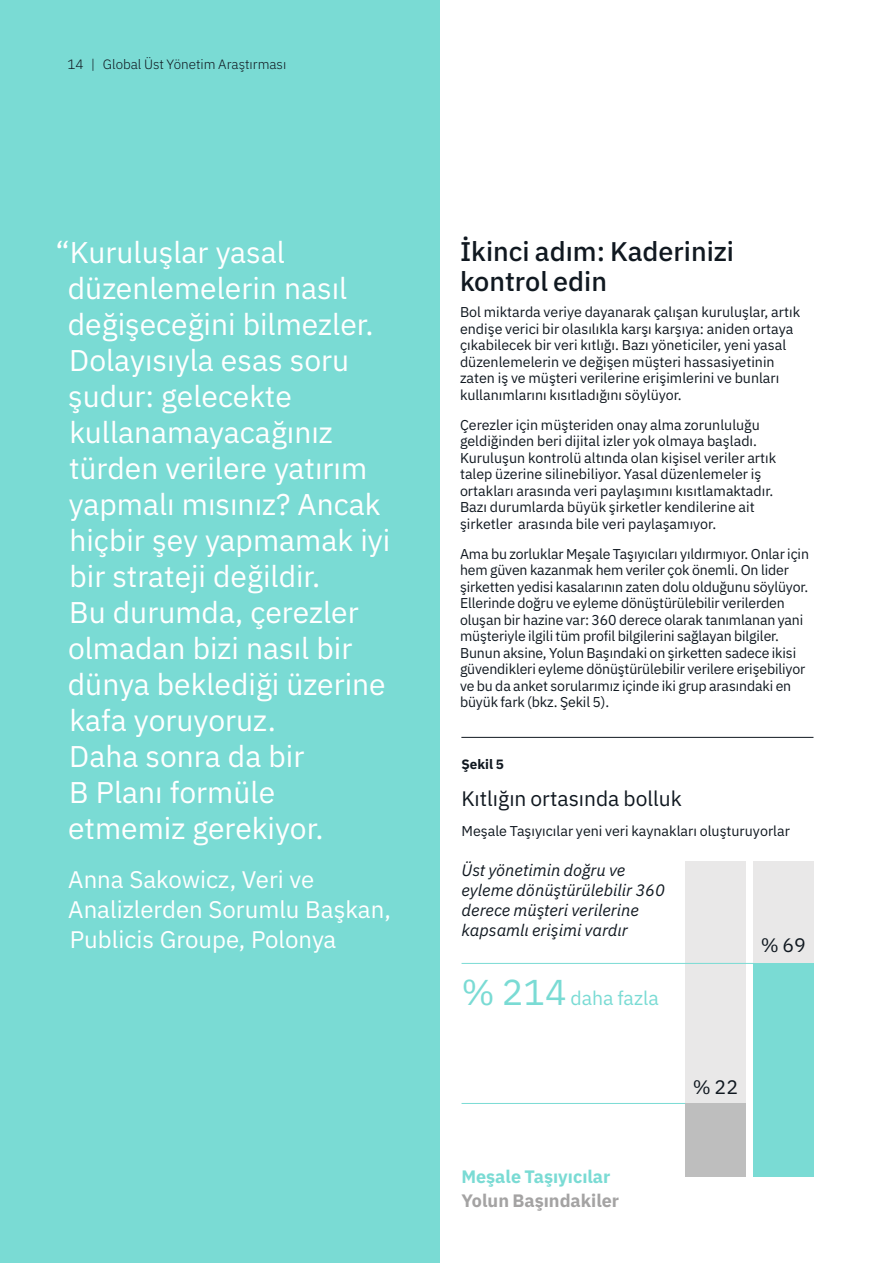
<style>
.page{position:relative;width:893px;height:1263px;background:#fff}
.page>*{position:absolute;margin:0;border:0;box-sizing:border-box;transform-origin:0 0}
.t1{font:30px/36px "IBM Plex Sans";color:#fff}
.t2{font:500 27px/30px "IBM Plex Sans";color:#101820}
.t3{font:24px/30px "IBM Plex Sans";color:#fff}
.t4{font:21px "IBM Plex Sans";color:#101820}
.t5{font:19.5px "IBM Plex Sans";color:#7adbd4}
.t6{font:19.5px "IBM Plex Sans";color:#101820}
.t7{font:700 18px "IBM Plex Sans";color:#7adbd4}
.t8{font:700 18px "IBM Plex Sans";color:#a4a3a3}
.t9{font:italic 16.5px/19.8px "IBM Plex Sans";color:#101820}
.t10{font:14.25px/16.5px "IBM Plex Sans";color:#101820}
.t11{font:300 13.5px "IBM Plex Sans";color:#101820}
.t12{font:700 13.5px "IBM Plex Sans";color:#101820}
.s1{font-size:36px}
</style>
<div class="page">
<div style="left:0;top:0;width:440px;height:1263px;background:#7adbd4"></div>
<hr style="left:461px;top:737px;width:352px;height:1px;background:#101820">
<div style="left:685px;top:861px;width:61px;height:316px;background:#e9e8e8"></div>
<div style="left:753px;top:861px;width:61px;height:316px;background:#e9e8e8"></div>
<div style="left:753px;top:963px;width:61px;height:214px;background:#7adbd4"></div>
<div style="left:685px;top:1103px;width:61px;height:74px;background:#bebebe"></div>
<hr style="left:462px;top:963px;width:291px;height:1px;background:#7adbd4">
<hr style="left:462px;top:1103px;width:223px;height:1px;background:#7adbd4">
<p class="t11" style="left:67px;top:54px;width:220px">14 | Global Üst Yönetim Araştırması</p>
<p class="t1" style="left:68px;top:232px;width:324px;text-indent:-12px">“Kuruluşlar yasal düzenlemelerin nasıl değişeceğini bilmezler.<br>Dolayısıyla esas soru şudur: gelecekte kullanamayacağınız türden verilere yatırım yapmalı mısınız? Ancak hiçbir şey yapmamak iyi bir strateji değildir.<br>Bu durumda, çerezler olmadan bizi nasıl bir dünya beklediği üzerine kafa yoruyoruz.<br>Daha sonra da bir<br>B Planı formüle etmemiz gerekiyor.</p>
<h3 class="t3" style="left:68px;top:863px;width:324px">Anna Sakowicz, Veri ve<br>Analizlerden Sorumlu Başkan,<br>Publicis Groupe, Polonya</h3>
<h2 class="t2" style="left:460px;top:234px;width:276px">İkinci adım: Kaderinizi kontrol edin</h2>
<p class="t10" style="left:460px;top:303px;width:342px">Bol miktarda veriye dayanarak çalışan kuruluşlar, artık endişe verici bir olasılıkla karşı karşıya: aniden ortaya çıkabilecek bir veri kıtlığı. Bazı yöneticiler, yeni yasal düzenlemelerin ve değişen müşteri hassasiyetinin zaten iş ve müşteri verilerine erişimlerini ve bunları kullanımlarını kısıtladığını söylüyor.</p>
<p class="t10" style="left:460px;top:415px;width:318px">Çerezler için müşteriden onay alma zorunluluğu geldiğinden beri dijital izler yok olmaya başladı.<br>Kuruluşun kontrolü altında olan kişisel veriler artık talep üzerine silinebiliyor. Yasal düzenlemeler iş ortakları arasında veri paylaşımını kısıtlamaktadır.<br>Bazı durumlarda büyük şirketler kendilerine ait şirketler arasında bile veri paylaşamıyor.</p>
<p class="t10" style="left:460px;top:544px;width:350px">Ama bu zorluklar Meşale Taşıyıcıları yıldırmıyor. Onlar için hem güven kazanmak hem veriler çok önemli. On lider şirketten yedisi kasalarının zaten dolu olduğunu söylüyor.<br>Ellerinde doğru ve eyleme dönüştürülebilir verilerden oluşan bir hazine var: 360 derece olarak tanımlanan yani müşteriyle ilgili tüm profil bilgilerini sağlayan bilgiler.<br>Bunun aksine, Yolun Başındaki on şirketten sadece ikisi güvendikleri eyleme dönüştürülebilir verilere erişebiliyor ve bu da anket sorularımız içinde iki grup arasındaki en büyük fark (bkz. Şekil 5).</p>
<p class="t12" style="left:461px;top:753px;width:44px">Şekil 5</p>
<h3 class="t4" style="left:461px;top:783px;width:222px">Kıtlığın ortasında bolluk</h3>
<p class="t10" style="left:461px;top:821px;width:330px">Meşale Taşıyıcılar yeni veri kaynakları oluşturuyorlar</p>
<p class="t9" style="left:462px;top:859px;width:205px">Üst yönetimin doğru ve eyleme dönüştürülebilir 360 derece müşteri verilerine kapsamlı erişimi vardır</p>
<h3 class="t5" style="left:462px;top:983px;width:199px"><span class="s1">% 214</span> daha fazla</h3>
<h3 class="t6" style="left:761px;top:930px;width:47px">% 69</h3>
<h3 class="t6" style="left:693px;top:1072px;width:47px">% 22</h3>
<p class="t7" style="left:461px;top:1162px;width:151px">Meşale Taşıyıcılar</p>
<p class="t8" style="left:461px;top:1186px;width:159px">Yolun Başındakiler</p>
</div>
